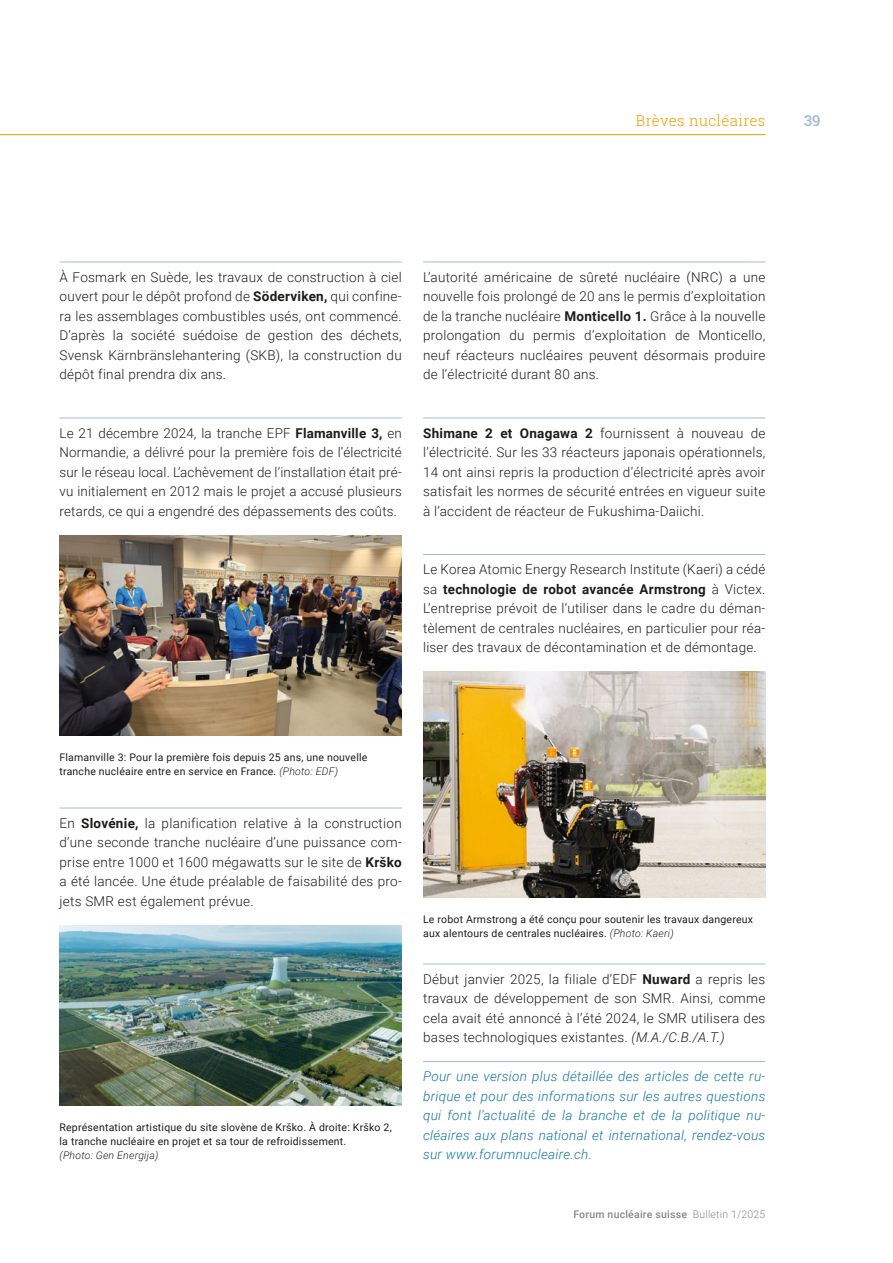
<style>
.page{position:relative;width:893px;height:1263px;background:#fff}
.page>*{position:absolute;margin:0;border:0;box-sizing:border-box;transform-origin:0 0}
.t1{font:300 15px "Roboto Slab";letter-spacing:.02em;color:#eea100}
.t2{font:500 15px "Roboto Slab";color:#a0bcd5}
.t3{font:300 13.5px/19.5px "Roboto";letter-spacing:.02em;color:#1d1d1b;text-align:justify}
.t4{font:italic 300 13.5px/19.5px "Roboto";letter-spacing:.02em;color:#1576a0;text-align:justify}
.t5{font:10.5px/14.2px "Roboto";letter-spacing:.02em;color:#1d1d1b}
.t6{font:500 10.5px "Roboto";letter-spacing:.02em;color:#878787}
.t7{font:italic 300 10.5px "Roboto";letter-spacing:.02em;color:#1d1d1b}
.s1{font-weight:700}
.s2{font-weight:300;font-style:italic}
.s3{font-style:italic}
.s4{font-weight:300}
</style>
<div class="page">
<hr style="left:60px;top:262px;width:342px;height:1px;background:#a0bcd5">
<hr style="left:60px;top:418px;width:342px;height:1px;background:#a0bcd5">
<hr style="left:60px;top:808px;width:342px;height:1px;background:#a0bcd5">
<hr style="left:423px;top:262px;width:342px;height:1px;background:#a0bcd5">
<hr style="left:423px;top:418px;width:342px;height:1px;background:#a0bcd5">
<hr style="left:423px;top:554px;width:342px;height:1px;background:#a0bcd5">
<hr style="left:423px;top:964px;width:342px;height:1px;background:#a0bcd5">
<hr style="left:423px;top:1061px;width:342px;height:1px;background:#a0bcd5">
<img style="left:60px;top:535px;width:342px;height:201px">
<img style="left:60px;top:925px;width:342px;height:181px">
<img style="left:423px;top:672px;width:342px;height:225px">
<hr style="left:0;top:134px;width:765px;height:1px;background:#eea100">
<p class="t1" style="left:636px;top:110px;width:131px">Brèves nucléaires</p>
<p class="t2" style="left:804px;top:110px;width:18px">39</p>
<p class="t3" style="left:60px;top:267px;width:344px">À Fosmark en Suède, les travaux de construction à ciel ouvert pour le dépôt profond de <span class="s1">Söderviken,</span> qui confine&shy;ra les assemblages combustibles usés, ont commencé.<br>D’après la société suédoise de gestion des déchets, Svensk Kärnbränslehantering (SKB), la construction du dépôt final prendra dix ans.</p>
<p class="t3" style="left:60px;top:423px;width:344px">Le 21 décembre 2024, la tranche EPF <span class="s1">Flamanville 3,</span> en Normandie, a délivré pour la première fois de l’électricité sur le réseau local. L’achèvement de l’installation était pré&shy;vu initialement en 2012 mais le projet a accusé plusieurs retards, ce qui a engendré des dépassements des coûts.</p>
<p class="t3" style="left:423px;top:267px;width:344px">L’autorité américaine de sûreté nucléaire (NRC) a une nouvelle fois prolongé de 20 ans le permis d’exploitation de la tranche nucléaire <span class="s1">Monticello 1.</span> Grâce à la nouvelle prolongation du permis d’exploitation de Monticello, neuf réacteurs nucléaires peuvent désormais produire de l’électricité durant 80 ans.</p>
<p class="t3" style="left:423px;top:423px;width:344px"><span class="s1">Shimane 2 et Onagawa 2</span> fournissent à nouveau de l’électricité. Sur les 33 réacteurs japonais opérationnels, 14 ont ainsi repris la production d’électricité après avoir satisfait les normes de sécurité entrées en vigueur suite à l’accident de réacteur de Fukushima-Daiichi.</p>
<p class="t3" style="left:423px;top:559px;width:344px">Le Korea Atomic Energy Research Institute (Kaeri) a cédé sa <span class="s1">technologie de robot avancée Armstrong</span> à Victex.<br>L’entreprise prévoit de l’utiliser dans le cadre du déman&shy;tèlement de centrales nucléaires, en particulier pour réa&shy;liser des travaux de décontamination et de démontage.</p>
<p class="t5" style="left:60px;top:750px;width:309px">Flamanville 3: Pour la première fois depuis 25 ans, une nouvelle tranche nucléaire entre en service en France. <span class="s2">(Photo: EDF)</span></p>
<p class="t3" style="left:60px;top:813px;width:344px">En <span class="s1">Slovénie,</span> la planification relative à la construction d’une seconde tranche nucléaire d’une puissance com&shy;prise entre 1000 et 1600 mégawatts sur le site de <span class="s1">Krško </span>a été lancée. Une étude préalable de faisabilité des pro&shy;jets SMR est également prévue.</p>
<p class="t5" style="left:60px;top:1120px;width:334px">Représentation artistique du site slovène de Krško. À droite: Krško 2, la tranche nucléaire en projet et sa tour de refroidissement.</p>
<p class="t7" style="left:60px;top:1148px;width:100px">(Photo: Gen Energija)</p>
<p class="t5" style="left:423px;top:912px;width:331px">Le robot Armstrong a été conçu pour soutenir les travaux dangereux aux alentours de centrales nucléaires. <span class="s2">(Photo: Kaeri)</span></p>
<p class="t3" style="left:423px;top:969px;width:344px">Début janvier 2025, la filiale d’EDF <span class="s1">Nuward</span> a repris les travaux de développement de son SMR. Ainsi, comme cela avait été annoncé à l’été 2024, le SMR utilisera des bases technologiques existantes. <span class="s3">(M.A./C.B./A.T.)</span></p>
<p class="t4" style="left:423px;top:1066px;width:344px">Pour une version plus détaillée des articles de cette ru&shy;brique et pour des informations sur les autres questions qui font l’actualité de la branche et de la politique nu&shy;cléaires aux plans national et international, rendez-vous sur www.forumnucleaire.ch.</p>
<p class="t6" style="left:573px;top:1207px;width:193px">Forum nucléaire suisse <span class="s4">Bulletin 1/2025</span></p>
</div>
